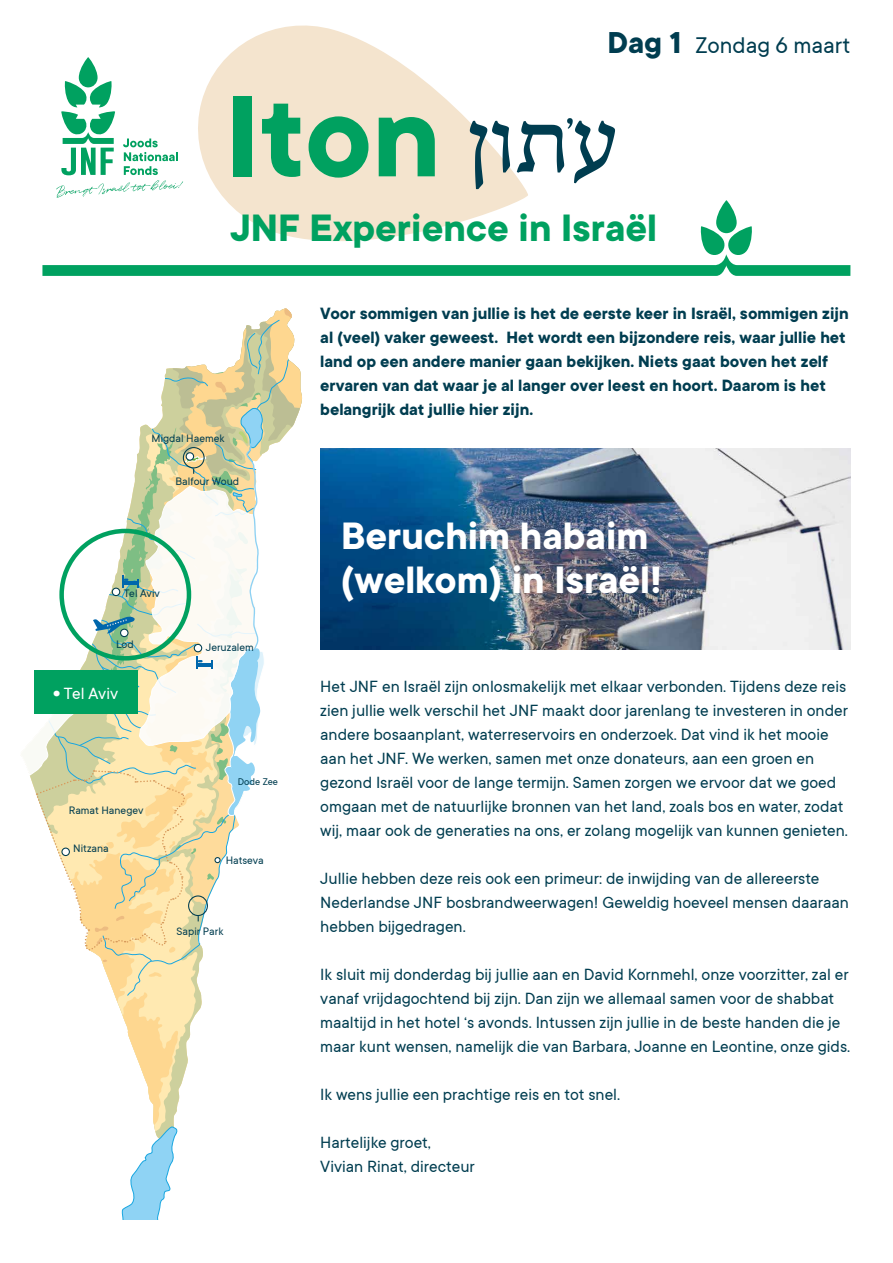
<style>
.page{position:relative;width:893px;height:1263px;background:#fff}
.page>*{position:absolute;margin:0;border:0;box-sizing:border-box;transform-origin:0 0}
.t1{font:700 127.5px "TT Commons";color:#00a160}
.t2{font:700 42px/43.7px "TT Commons";color:#fff}
.t3{font:700 42px "TT Commons";color:#00a160}
.t4{font:25.2px "TT Commons";color:#003d50}
.t5{font:18px/24px "TT Commons";color:#003d50}
.t6{font:700 18px/24px "TT Commons";color:#003d50}
.t7{font:18px "TT Commons";color:#fff}
.t8{font:12px "TT Commons";color:#003d50}
.t9{font:10.8px "TT Commons";color:#003d50}
.s1{font-weight:700;font-size:33.3px}
.s2{font-size:33px}
</style>
<div class="page">
<svg style="left:198px;top:25px;width:330px;height:201px;fill:#f4e4ce"></svg>
<svg style="left:716px;top:200px;width:21px;height:33px"></svg>
<svg style="left:42px;top:226px;width:808px;height:50px"></svg>
<svg style="left:79px;top:57px;width:19px;height:30px"></svg>
<svg style="left:56px;top:81px;width:127px;height:117px"></svg>
<svg style="left:470px;top:118px;width:145px;height:71px"></svg>
<img style="left:320px;top:449px;width:530px;height:201px">
<svg style="left:29px;top:308px;width:273px;height:912px"></svg>
<div style="left:59px;top:529px;width:132px;height:131px;border:4px solid #00a160;border-radius:50%"></div>
<div style="left:34px;top:670px;width:103px;height:43px;background:#00a160"></div>
<h3 class="t4" style="left:607px;top:31px;width:245px"><span class="s1">Dag 1</span> Zondag 6 maart</h3>
<h1 class="t1" style="left:226px;top:66px;width:216px">Iton</h1>
<h2 class="t3" style="left:230px;top:205px;width:428px">JNF Experience in Israël</h2>
<p class="t8" style="left:152px;top:431px;width:74px">Migdal Haemek</p>
<p class="t8" style="left:176px;top:475px;width:65px">Balfour Woud</p>
<p class="t8" style="left:124px;top:587px;width:38px">Tel Aviv</p>
<p class="t8" style="left:116px;top:638px;width:19px">Lod</p>
<p class="t7" style="left:50px;top:683px;width:69px"><span class="s2">•</span>Tel Aviv</p>
<p class="t8" style="left:206px;top:640px;width:49px">Jeruzalem</p>
<p class="t8" style="left:69px;top:804px;width:76px">Ramat Hanegev</p>
<p class="t8" style="left:73px;top:841px;width:37px">Nitzana</p>
<p class="t9" style="left:238px;top:775px;width:42px">Dode Zee</p>
<p class="t8" style="left:226px;top:853px;width:40px">Hatseva</p>
<p class="t8" style="left:177px;top:925px;width:48px">Sapir Park</p>
<p class="t6" style="left:320px;top:301px;width:530px">Voor sommigen van jullie is het de eerste keer in Israël, sommigen zijn al (veel) vaker geweest. Het wordt een bijzondere reis, waar jullie het land op een andere manier gaan bekijken. Niets gaat boven het zelf ervaren van dat waar je al langer over leest en hoort. Daarom is het belangrijk dat jullie hier zijn.</p>
<h2 class="t2" style="left:341px;top:515px;width:322px">Beruchim habaim (welkom) in Israël!</h2>
<p class="t5" style="left:320px;top:675px;width:529px">Het JNF en Israël zijn onlosmakelijk met elkaar verbonden. Tijdens deze reis zien jullie welk verschil het JNF maakt door jarenlang te investeren in onder andere bosaanplant, waterreservoirs en onderzoek. Dat vind ik het mooie aan het JNF. We werken, samen met onze donateurs, aan een groen en gezond Israël voor de lange termijn. Samen zorgen we ervoor dat we goed omgaan met de natuurlijke bronnen van het land, zoals bos en water, zodat wij, maar ook de generaties na ons, er zolang mogelijk van kunnen genieten.</p>
<p class="t5" style="left:320px;top:867px;width:530px">Jullie hebben deze reis ook een primeur: de inwijding van de allereerste<br>Nederlandse JNF bosbrandweerwagen! Geweldig hoeveel mensen daaraan hebben bijgedragen.</p>
<p class="t5" style="left:320px;top:963px;width:531px">Ik sluit mij donderdag bij jullie aan en David Kornmehl, onze voorzitter, zal er vanaf vrijdagochtend bij zijn. Dan zijn we allemaal samen voor de shabbat maaltijd in het hotel ‘s avonds. Intussen zijn jullie in de beste handen die je maar kunt wensen, namelijk die van Barbara, Joanne en Leontine, onze gids.</p>
<p class="t5" style="left:320px;top:1083px;width:301px">Ik wens jullie een prachtige reis en tot snel.</p>
<p class="t5" style="left:320px;top:1131px;width:156px">Hartelijke groet,<br>Vivian Rinat, directeur</p>
</div>
